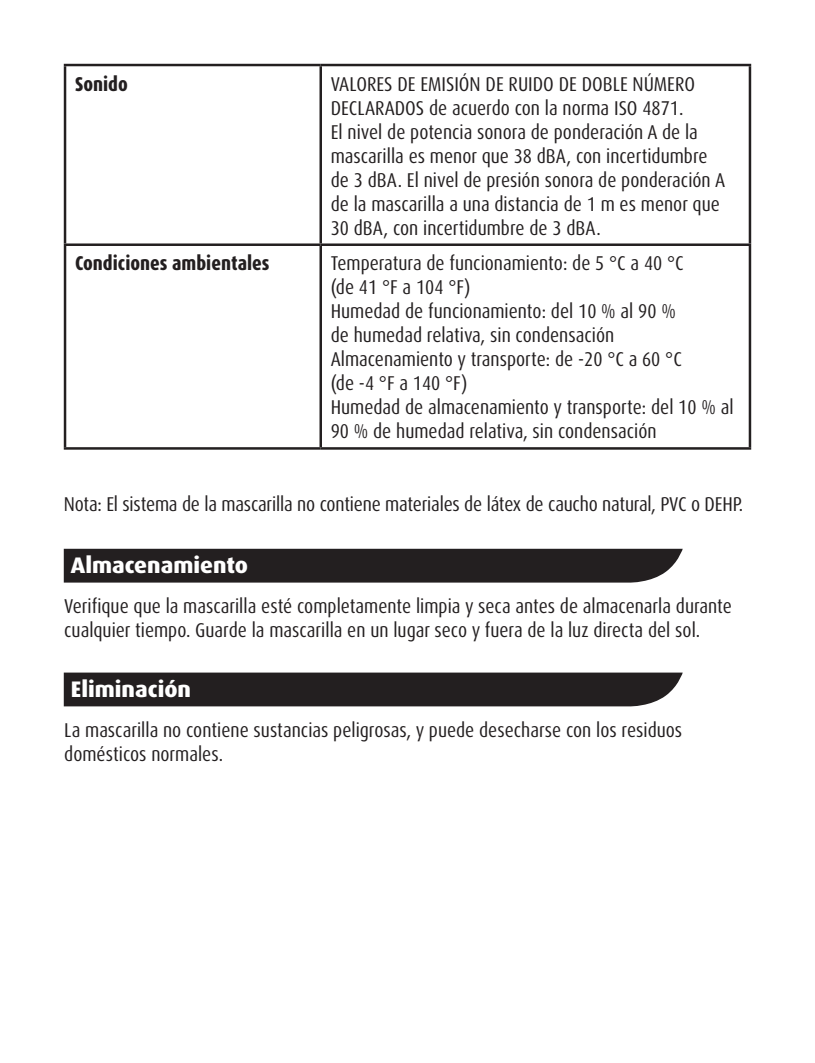
<style>
.page{position:relative;width:815px;height:1063px;background:#fff}
.page>*{position:absolute;margin:0;border:0;box-sizing:border-box;transform-origin:0 0}
.t1{font:800 22.5px "Dax Pro";color:#fff}
.t2{font:condensed 20px/24px "Dax Pro";color:#231f20}
.t3{font:800 condensed 20px "Dax Pro";color:#231f20}
</style>
<div class="page">
<hr style="left:64px;top:64px;width:257px;height:2px;background:#231f20">
<hr style="left:64px;top:66px;width:2px;height:177px;background:#231f20">
<hr style="left:321px;top:64px;width:430px;height:2px;background:#231f20">
<hr style="left:319px;top:66px;width:3px;height:177px;background:#231f20">
<hr style="left:749px;top:66px;width:2px;height:177px;background:#231f20">
<hr style="left:64px;top:243px;width:257px;height:3px;background:#231f20">
<hr style="left:64px;top:246px;width:2px;height:201px;background:#231f20">
<hr style="left:321px;top:243px;width:430px;height:3px;background:#231f20">
<hr style="left:319px;top:246px;width:3px;height:201px;background:#231f20">
<hr style="left:749px;top:246px;width:2px;height:201px;background:#231f20">
<hr style="left:64px;top:447px;width:257px;height:3px;background:#231f20">
<hr style="left:321px;top:447px;width:430px;height:3px;background:#231f20">
<div style="left:64px;top:549px;width:619px;height:34px;background:#231f20"></div>
<div style="left:64px;top:673px;width:619px;height:34px;background:#231f20"></div>
<p class="t3" style="left:75px;top:71px;width:54px">Sonido</p>
<p class="t2" style="left:331px;top:72px;width:396px">VALORES DE EMISIÓN DE RUIDO DE DOBLE NÚMERO DECLARADOS de acuerdo con la norma ISO 4871.<br>El nivel de potencia sonora de ponderación A de la mascarilla es menor que 38 dBA, con incertidumbre de 3 dBA. El nivel de presión sonora de ponderación A de la mascarilla a una distancia de 1 m es menor que 30 dBA, con incertidumbre de 3 dBA.</p>
<p class="t3" style="left:75px;top:251px;width:196px">Condiciones ambientales</p>
<p class="t2" style="left:331px;top:252px;width:404px">Temperatura de funcionamiento: de 5 °C a 40 °C<br>(de 41 °F a 104 °F)<br>Humedad de funcionamiento: del 10 % al 90 %<br>de humedad relativa, sin condensación Almacenamiento y transporte: de -20 °C a 60 °C<br>(de -4 °F a 140 °F)<br>Humedad de almacenamiento y transporte: del 10 % al 90 % de humedad relativa, sin condensación</p>
<p class="t2" style="left:64px;top:492px;width:681px">Nota: El sistema de la mascarilla no contiene materiales de látex de caucho natural, PVC o DEHP.</p>
<p class="t1" style="left:71px;top:551px;width:179px">Almacenamiento</p>
<p class="t2" style="left:64px;top:594px;width:669px">Verifique que la mascarilla esté completamente limpia y seca antes de almacenarla durante cualquier tiempo. Guarde la mascarilla en un lugar seco y fuera de la luz directa del sol.</p>
<p class="t1" style="left:71px;top:675px;width:122px">Eliminación</p>
<p class="t2" style="left:64px;top:718px;width:619px">La mascarilla no contiene sustancias peligrosas, y puede desecharse con los residuos domésticos normales.</p>
</div>
